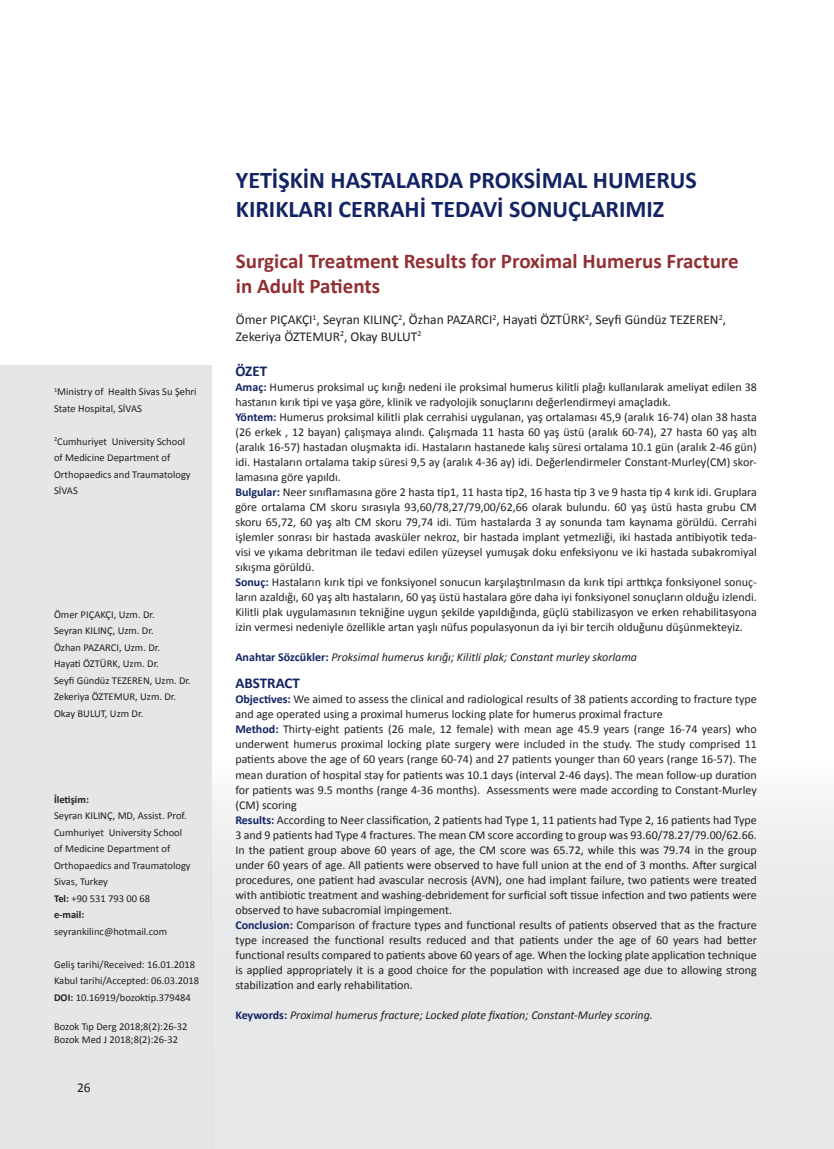
<style>
.page{position:relative;width:834px;height:1149px;background:#fff}
.page>*{position:absolute;margin:0;border:0;box-sizing:border-box;transform-origin:0 0}
.t1{font:700 24px/28.8px "Calibri";color:#122463}
.t2{font:700 21px/25.2px "Calibri";color:#922f33}
.t3{font:700 15px "Calibri";color:#122463}
.t4{font:13.5px "Calibri";color:#231f20}
.t5{font:12px/15px "Calibri";color:#231f20;text-align:justify}
.t6{font:italic 12px "Calibri";color:#231f20}
.t7{font:10.5px/16.5px "Calibri";color:#231f20}
.t8{font:700 10.5px "Calibri";color:#231f20}
.s1{font-weight:700}
.s2{font-weight:700;color:#122463}
.s3{font-weight:700;font-style:normal;color:#122463}
</style>
<div class="page">
<div style="left:212px;top:763px;width:621px;height:385px;background:linear-gradient(to bottom,#f3f4f4,#e3e3e5)"></div>
<div style="left:0;top:365px;width:212px;height:783px;background:#e5e6e7"></div>
<p class="t7" style="left:54px;top:383px;width:144px"><sup>1</sup>Ministry of Health Sivas Su Şehri<br>State Hospital, SİVAS</p>
<p class="t7" style="left:54px;top:432px;width:138px"><sup>2</sup>Cumhuriyet University School of Medicine Department of<br>Orthopaedics and Traumatology<br>SİVAS</p>
<p class="t7" style="left:54px;top:605px;width:102px">Ömer PIÇAKÇI, Uzm. Dr.</p>
<p class="t7" style="left:54px;top:621px;width:101px">Seyran KILINÇ, Uzm. Dr.</p>
<p class="t7" style="left:54px;top:638px;width:108px">Özhan PAZARCI, Uzm. Dr.</p>
<p class="t7" style="left:54px;top:654px;width:106px">Hayati ÖZTÜRK, Uzm. Dr.</p>
<p class="t7" style="left:54px;top:671px;width:138px">Seyfi Gündüz TEZEREN, Uzm. Dr.</p>
<p class="t7" style="left:54px;top:687px;width:124px">Zekeriya ÖZTEMUR, Uzm. Dr.</p>
<p class="t7" style="left:54px;top:704px;width:91px">Okay BULUT, Uzm Dr.</p>
<p class="t8" style="left:54px;top:792px;width:36px">İletişim:</p>
<p class="t7" style="left:54px;top:806px;width:138px">Seyran KILINÇ, MD, Assist. Prof.<br>Cumhuriyet University School of Medicine Department of<br>Orthopaedics and Traumatology<br>Sivas, Turkey</p>
<p class="t7" style="left:54px;top:889px;width:98px"><span class="s1">Tel:</span> +90 531 793 00 68</p>
<p class="t8" style="left:54px;top:908px;width:32px">e-mail:</p>
<p class="t7" style="left:54px;top:922px;width:115px">seyrankilinc@hotmail.com</p>
<p class="t7" style="left:54px;top:955px;width:142px">Geliş tarihi/Received: 16.01.2018</p>
<p class="t7" style="left:54px;top:971px;width:147px">Kabul tarihi/Accepted: 06.03.2018</p>
<p class="t7" style="left:54px;top:988px;width:138px"><span class="s1">DOI:</span> 10.16919/bozoktip.379484</p>
<p class="t7" style="left:54px;top:1017px;width:135px">Bozok Tıp Derg 2018;8(2):26-32</p>
<p class="t7" style="left:54px;top:1030px;width:125px">Bozok Med J 2018;8(2):26-32</p>
<p class="t4" style="left:77px;top:1078px;width:15px">26</p>
<p class="t1" style="left:236px;top:165px;width:462px">YETİŞKİN HASTALARDA PROKSİMAL HUMERUS<br>KIRIKLARI CERRAHİ TEDAVİ SONUÇLARIMIZ</p>
<p class="t2" style="left:236px;top:247px;width:504px">Surgical Treatment Results for Proximal Humerus Fracture in Adult Patients</p>
<p class="t4" style="left:236px;top:311px;width:491px">Ömer PIÇAKÇI<sup>1</sup>, Seyran KILINÇ<sup>2</sup>, Özhan PAZARCI<sup>2</sup>, Hayati ÖZTÜRK<sup>2</sup>, Seyfi Gündüz TEZEREN<sup>2</sup>,</p>
<p class="t4" style="left:236px;top:328px;width:187px">Zekeriya ÖZTEMUR<sup>2</sup>, Okay BULUT<sup>2</sup></p>
<p class="t3" style="left:235px;top:362px;width:33px">ÖZET</p>
<p class="t5" style="left:235px;top:379px;width:523px"><span class="s2">Amaç:</span> Humerus proksimal uç kırığı nedeni ile proksimal humerus kilitli plağı kullanılarak ameliyat edilen 38 hastanın kırık tipi ve yaşa göre, klinik ve radyolojik sonuçlarını değerlendirmeyi amaçladık.</p>
<p class="t5" style="left:235px;top:409px;width:523px"><span class="s2">Yöntem:</span> Humerus proksimal kilitli plak cerrahisi uygulanan, yaş ortalaması 45,9 (aralık 16-74) olan 38 hasta (26 erkek , 12 bayan) çalışmaya alındı. Çalışmada 11 hasta 60 yaş üstü (aralık 60-74), 27 hasta 60 yaş altı (aralık 16-57) hastadan oluşmakta idi. Hastaların hastanede kalış süresi ortalama 10.1 gün (aralık 2-46 gün) idi. Hastaların ortalama takip süresi 9,5 ay (aralık 4-36 ay) idi. Değerlendirmeler Constant-Murley(CM) skor&shy;lamasına göre yapıldı.</p>
<p class="t5" style="left:235px;top:484px;width:523px"><span class="s2">Bulgular:</span> Neer sınıflamasına göre 2 hasta tip1, 11 hasta tip2, 16 hasta tip 3 ve 9 hasta tip 4 kırık idi. Gruplara göre ortalama CM skoru sırasıyla 93,60/78,27/79,00/62,66 olarak bulundu. 60 yaş üstü hasta grubu CM skoru 65,72, 60 yaş altı CM skoru 79,74 idi. Tüm hastalarda 3 ay sonunda tam kaynama görüldü. Cerrahi işlemler sonrası bir hastada avasküler nekroz, bir hastada implant yetmezliği, iki hastada antibiyotik teda&shy;visi ve yıkama debritman ile tedavi edilen yüzeysel yumuşak doku enfeksiyonu ve iki hastada subakromiyal sıkışma görüldü.</p>
<p class="t5" style="left:235px;top:574px;width:523px"><span class="s2">Sonuç:</span> Hastaların kırık tipi ve fonksiyonel sonucun karşılaştırılmasın da kırık tipi arttıkça fonksiyonel sonuç&shy;ların azaldığı, 60 yaş altı hastaların, 60 yaş üstü hastalara göre daha iyi fonksiyonel sonuçların olduğu izlendi.<br>Kilitli plak uygulamasının tekniğine uygun şekilde yapıldığında, güçlü stabilizasyon ve erken rehabilitasyona izin vermesi nedeniyle özellikle artan yaşlı nüfus populasyonun da iyi bir tercih olduğunu düşünmekteyiz.</p>
<p class="t6" style="left:235px;top:649px;width:403px"><span class="s3">Anahtar Sözcükler:</span> Proksimal humerus kırığı; Kilitli plak; Constant murley skorlama</p>
<p class="t3" style="left:235px;top:674px;width:66px">ABSTRACT</p>
<p class="t5" style="left:235px;top:691px;width:523px"><span class="s2">Objectives:</span> We aimed to assess the clinical and radiological results of 38 patients according to fracture type and age operated using a proximal humerus locking plate for humerus proximal fracture</p>
<p class="t5" style="left:235px;top:721px;width:523px"><span class="s2">Method:</span> Thirty-eight patients (26 male, 12 female) with mean age 45.9 years (range 16-74 years) who underwent humerus proximal locking plate surgery were included in the study. The study comprised 11 patients above the age of 60 years (range 60-74) and 27 patients younger than 60 years (range 16-57). The mean duration of hospital stay for patients was 10.1 days (interval 2-46 days). The mean follow-up duration for patients was 9.5 months (range 4-36 months). Assessments were made according to Constant-Murley (CM) scoring</p>
<p class="t5" style="left:235px;top:811px;width:523px"><span class="s2">Results:</span> According to Neer classification, 2 patients had Type 1, 11 patients had Type 2, 16 patients had Type 3 and 9 patients had Type 4 fractures. The mean CM score according to group was 93.60/78.27/79.00/62.66.<br>In the patient group above 60 years of age, the CM score was 65.72, while this was 79.74 in the group under 60 years of age. All patients were observed to have full union at the end of 3 months. After surgical procedures, one patient had avascular necrosis (AVN), one had implant failure, two patients were treated with antibiotic treatment and washing-debridement for surficial soft tissue infection and two patients were observed to have subacromial impingement.</p>
<p class="t5" style="left:235px;top:916px;width:523px"><span class="s2">Conclusion:</span> Comparison of fracture types and functional results of patients observed that as the fracture type increased the functional results reduced and that patients under the age of 60 years had better functional results compared to patients above 60 years of age. When the locking plate application technique is applied appropriately it is a good choice for the population with increased age due to allowing strong stabilization and early rehabilitation.</p>
<p class="t6" style="left:235px;top:1006px;width:419px"><span class="s3">Keywords:</span> Proximal humerus fracture; Locked plate fixation; Constant-Murley scoring.</p>
</div>
